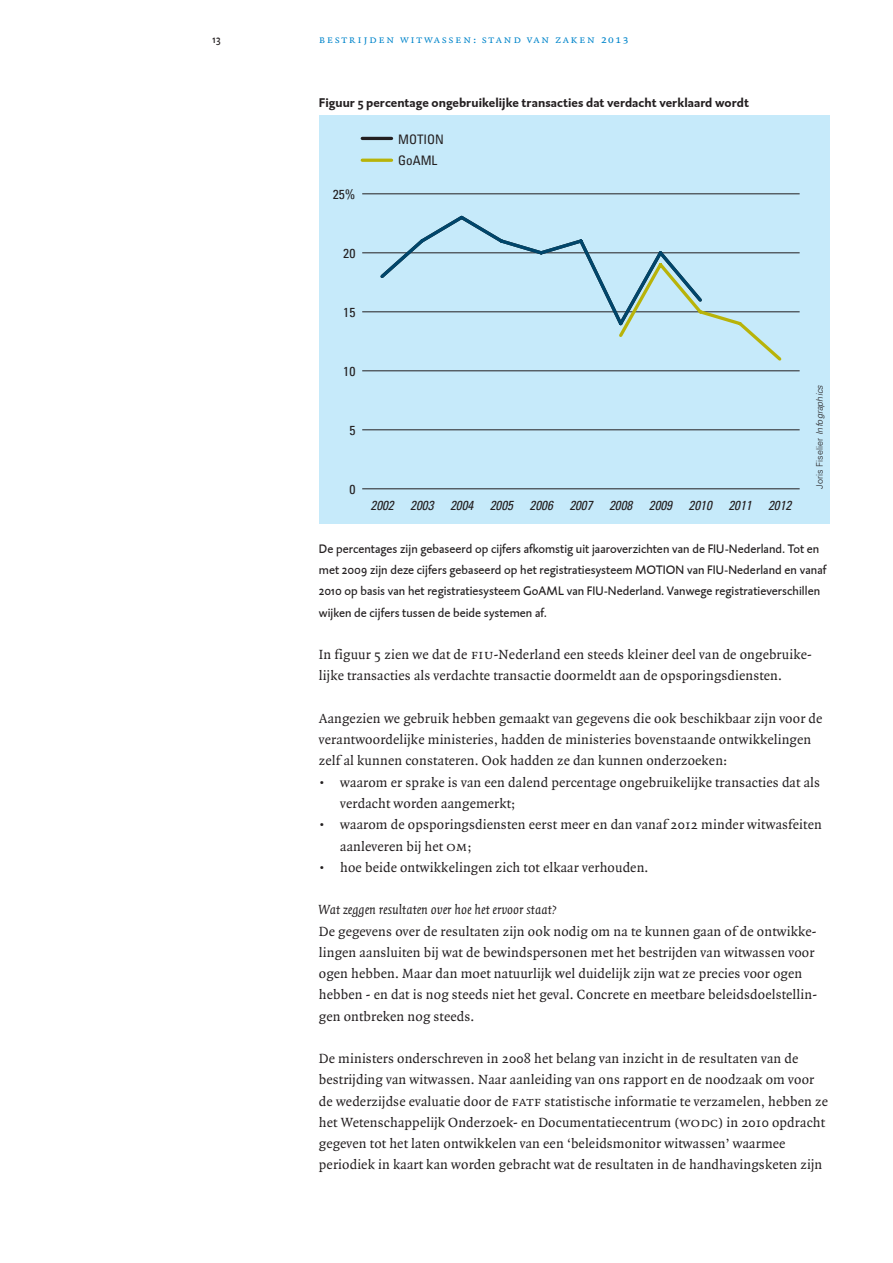
<style>
.page{position:relative;width:893px;height:1263px;background:#fff}
.page>*{position:absolute;margin:0;border:0;box-sizing:border-box;transform-origin:0 0}
._00_Plat{font:14.25px/21.3px "Quadraat";letter-spacing:.01em;color:#231f20}
._03_Plat_inspringen{font:14.25px/21.3px "Quadraat";letter-spacing:.01em;color:#231f20}
._01_Cursief{font:italic 14.25px "Quadraat";color:#231f20}
.t1{font:italic condensed 13.05px "Univers LT Std";color:#231f20}
.t2{font:condensed 13.05px "Univers LT Std";color:#231f20;scale:1.04 1}
.t3{font:condensed 13.05px/21.8px "Univers LT Std";color:#231f20}
._05_Tabel_tekstkader{font:12.75px/21.3px "DTL Caspari ST";letter-spacing:.005em;color:#231f20}
._05_Tabel_tekstkader-2{font:700 12.75px "DTL Caspari ST";letter-spacing:.005em;color:#231f20}
.t4{font:11.25px "Quadraat Small Caps";letter-spacing:.15em;color:#0085cb}
.t5{font:11.25px "DTL Caspari ST";color:#231f20}
.t6{font:300 9px "Univers LT Std";letter-spacing:.01em;color:#231f20}
.s1{font-style:italic}
.s2{font-family:"Quadraat Small Caps"}
</style>
<div class="page">
<div style="left:319px;top:115px;width:510px;height:408px;background:#c6eafa"></div>
<hr style="left:362px;top:194px;width:438px;height:1px;background:#231f20">
<hr style="left:362px;top:253px;width:438px;height:1px;background:#231f20">
<hr style="left:362px;top:312px;width:438px;height:1px;background:#231f20">
<hr style="left:362px;top:371px;width:438px;height:1px;background:#231f20">
<hr style="left:362px;top:430px;width:438px;height:1px;background:#231f20">
<hr style="left:362px;top:489px;width:438px;height:1px;background:#231f20">
<svg style="left:377px;top:215px;width:407px;height:146px"></svg>
<hr style="left:362px;top:137px;width:30px;height:3px;background:#231f20">
<hr style="left:362px;top:159px;width:30px;height:3px;background:#b8b309">
<p class="t5" style="left:213px;top:32px;width:10px">13</p>
<p class="t4" style="left:319px;top:33px;width:311px">bestrijden witwassen: stand van zaken 2013</p>
<p class="_05_Tabel_tekstkader-2" style="left:319px;top:94px;width:431px">Figuur 5 percentage ongebruikelijke transacties dat verdacht verklaard wordt</p>
<p class="t2" style="left:333px;top:186px;width:23px">25%</p>
<p class="t2" style="left:343px;top:245px;width:13px">20</p>
<p class="t2" style="left:343px;top:304px;width:13px">15</p>
<p class="t2" style="left:343px;top:363px;width:13px">10</p>
<p class="t3" style="left:398px;top:128px;width:47px">MOTION<br>GoAML</p>
<p class="t2" style="left:349px;top:422px;width:7px">5</p>
<p class="t2" style="left:349px;top:481px;width:7px">0</p>
<p class="t1" style="left:370px;top:497px;width:25px">2002</p>
<p class="t1" style="left:410px;top:497px;width:25px">2003</p>
<p class="t1" style="left:450px;top:497px;width:25px">2004</p>
<p class="t1" style="left:490px;top:497px;width:25px">2005</p>
<p class="t1" style="left:530px;top:497px;width:25px">2006</p>
<p class="t1" style="left:569px;top:497px;width:25px">2007</p>
<p class="t1" style="left:609px;top:497px;width:25px">2008</p>
<p class="t1" style="left:649px;top:497px;width:25px">2009</p>
<p class="t1" style="left:689px;top:497px;width:25px">2010</p>
<p class="t1" style="left:728px;top:497px;width:25px">2011</p>
<p class="t1" style="left:768px;top:497px;width:25px">2012</p>
<p class="t6" style="left:814px;top:489px;width:105px;rotate:-90deg">Joris Fiselier <span class="s1">Infographics</span></p>
<p class="_05_Tabel_tekstkader" style="left:319px;top:538px;width:509px">De percentages zijn gebaseerd op cijfers afkomstig uit jaaroverzichten van de FIU-Nederland. Tot en met 2009 zijn deze cijfers gebaseerd op het registratiesysteem MOTION van FIU-Nederland en vanaf 2010 op basis van het registratiesysteem GoAML van FIU-Nederland. Vanwege registratieverschillen wijken de cijfers tussen de beide systemen af.</p>
<p class="_00_Plat" style="left:319px;top:644px;width:494px">In figuur 5 zien we dat de <span class="s2">fiu</span>-Nederland een steeds kleiner deel van de ongebruike&shy;lijke transacties als verdachte transactie doormeldt aan de opsporingsdiensten.</p>
<p class="_00_Plat" style="left:319px;top:708px;width:505px">Aangezien we gebruik hebben gemaakt van gegevens die ook beschikbaar zijn voor de verantwoordelijke ministeries, hadden de ministeries bovenstaande ontwikkelingen zelf al kunnen constateren. Ook hadden ze dan kunnen onderzoeken:</p>
<p class="_03_Plat_inspringen" style="left:340px;top:772px;width:481px;text-indent:-21px">• waarom er sprake is van een dalend percentage ongebruikelijke transacties dat als verdacht worden aangemerkt;</p>
<p class="_03_Plat_inspringen" style="left:340px;top:814px;width:483px;text-indent:-21px">• waarom de opsporingsdiensten eerst meer en dan vanaf 2012 minder witwasfeiten aanleveren bij het <span class="s2">om</span>;</p>
<p class="_03_Plat_inspringen" style="left:319px;top:857px;width:331px">• hoe beide ontwikkelingen zich tot elkaar verhouden.</p>
<p class="_01_Cursief" style="left:319px;top:902px;width:239px">Wat zeggen resultaten over hoe het ervoor staat?</p>
<p class="_00_Plat" style="left:319px;top:921px;width:500px">De gegevens over de resultaten zijn ook nodig om na te kunnen gaan of de ontwikke&shy;lingen aansluiten bij wat de bewindspersonen met het bestrijden van witwassen voor ogen hebben. Maar dan moet natuurlijk wel duidelijk zijn wat ze precies voor ogen hebben - en dat is nog steeds niet het geval. Concrete en meetbare beleidsdoelstellin&shy;gen ontbreken nog steeds.</p>
<p class="_00_Plat" style="left:319px;top:1048px;width:511px">De ministers onderschreven in 2008 het belang van inzicht in de resultaten van de bestrijding van witwassen. Naar aanleiding van ons rapport en de noodzaak om voor de wederzijdse evaluatie door de <span class="s2">fatf</span> statistische informatie te verzamelen, hebben ze het Wetenschappelijk Onderzoek- en Documentatiecentrum (<span class="s2">wodc</span>) in 2010 opdracht gegeven tot het laten ontwikkelen van een ‘beleidsmonitor witwassen’ waarmee periodiek in kaart kan worden gebracht wat de resultaten in de handhavingsketen zijn</p>
</div>
